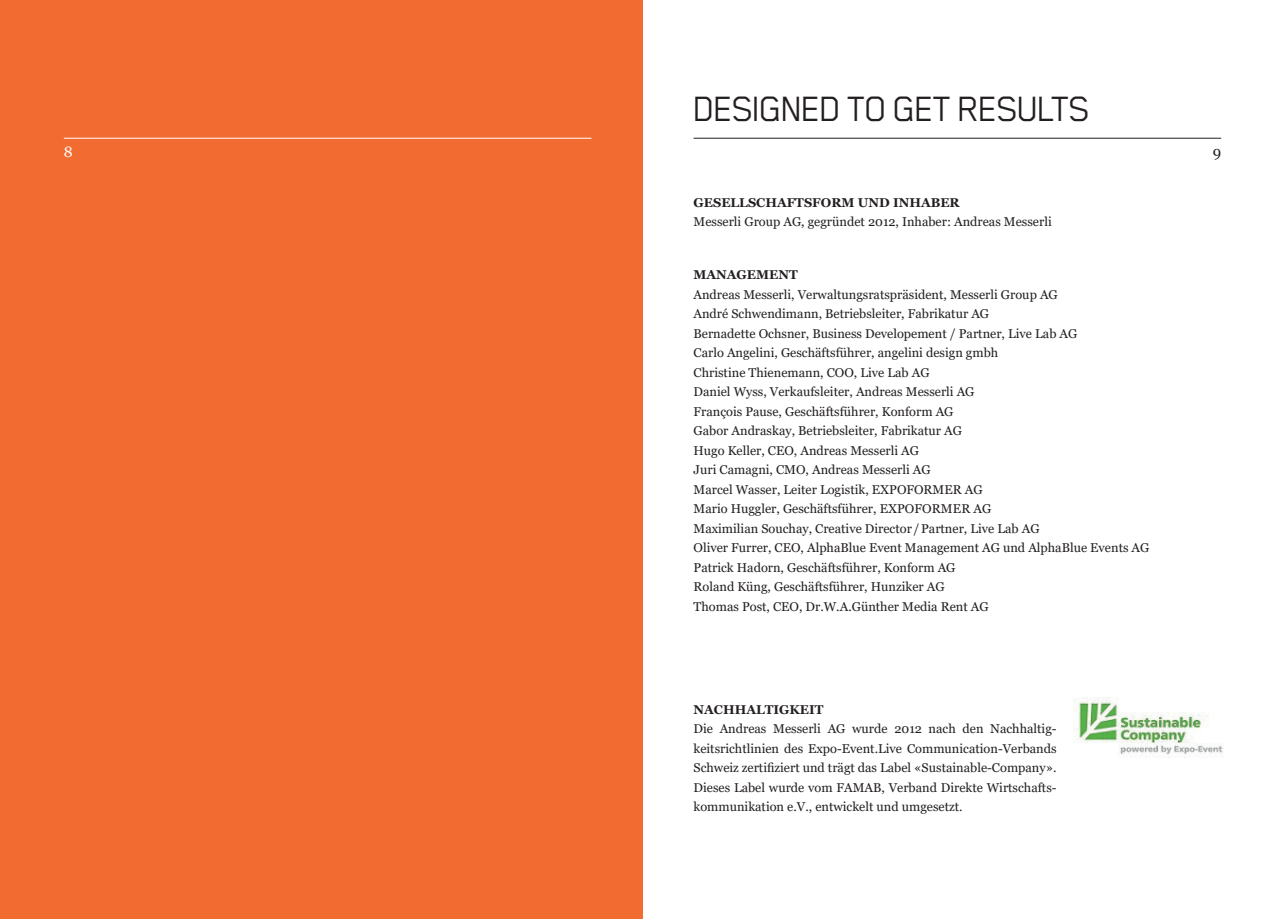
<style>
.page{position:relative;width:1285px;height:919px;background:#fff}
.page>*{position:absolute;margin:0;border:0;box-sizing:border-box;transform-origin:0 0}
.t1{font:40.5px "Blender Pro";letter-spacing:-.045em;color:#231f20}
.t2{font:15px "Georgia";color:#fff}
.t3{font:15px "Georgia";color:#231f20}
.t4{font:12.75px/19.5px "Georgia";color:#231f20;text-align:justify}
.t5{font:700 12.75px "Georgia";color:#231f20}
</style>
<div class="page">
<div style="left:0;top:0;width:642px;height:918px;background:#f26c31"></div>
<hr style="left:64px;top:138px;width:527px;height:1px;background:#fff">
<hr style="left:693px;top:138px;width:527px;height:1px;background:#231f20">
<img style="left:1073px;top:697px;width:150px;height:58px">
<h1 class="t1" style="left:693px;top:87px;width:399px">DESIGNED TO GET RESULTS</h1>
<p class="t2" style="left:64px;top:143px;width:10px">8</p>
<p class="t3" style="left:1212px;top:143px;width:10px">9</p>
<p class="t5" style="left:693px;top:194px;width:268px">GESELLSCHAFTSFORM UND INHABER</p>
<p class="t4" style="left:693px;top:212px;width:359px">Messerli Group AG, gegründet 2012, Inhaber: Andreas Messerli</p>
<p class="t5" style="left:693px;top:267px;width:106px">MANAGEMENT</p>
<p class="t4" style="left:693px;top:285px;width:457px;text-align:left">Andreas Messerli, Verwaltungsratspräsident, Messerli Group AG<br>André Schwendimann, Betriebsleiter, Fabrikatur AG<br>Bernadette Ochsner, Business Developement / Partner, Live Lab AG<br>Carlo Angelini, Geschäftsführer, angelini design gmbh<br>Christine Thienemann, COO, Live Lab AG<br>Daniel Wyss, Verkaufsleiter, Andreas Messerli AG<br>François Pause, Geschäftsführer, Konform AG<br>Gabor Andraskay, Betriebsleiter, Fabrikatur AG<br>Hugo Keller, CEO, Andreas Messerli AG<br>Juri Camagni, CMO, Andreas Messerli AG<br>Marcel Wasser, Leiter Logistik, EXPOFORMER AG<br>Mario Huggler, Geschäftsführer, EXPOFORMER AG<br>Maximilian Souchay, Creative Director/Partner, Live Lab AG<br>Oliver Furrer, CEO, AlphaBlue Event Management AG und AlphaBlue Events AG Patrick Hadorn, Geschäftsführer, Konform AG<br>Roland Küng, Geschäftsführer, Hunziker AG<br>Thomas Post, CEO, Dr.W.A.Günther Media Rent AG</p>
<p class="t5" style="left:693px;top:701px;width:131px">NACHHALTIGKEIT</p>
<p class="t4" style="left:693px;top:719px;width:364px">Die Andreas Messerli AG wurde 2012 nach den Nachhaltig&shy;keitsrichtlinien des Expo-Event.Live Communication-Verbands Schweiz zertifiziert und trägt das Label «Sustainable-Company».<br>Dieses Label wurde vom FAMAB, Verband Direkte Wirtschafts&shy;kommunikation e.V., entwickelt und umgesetzt.</p>
</div>
